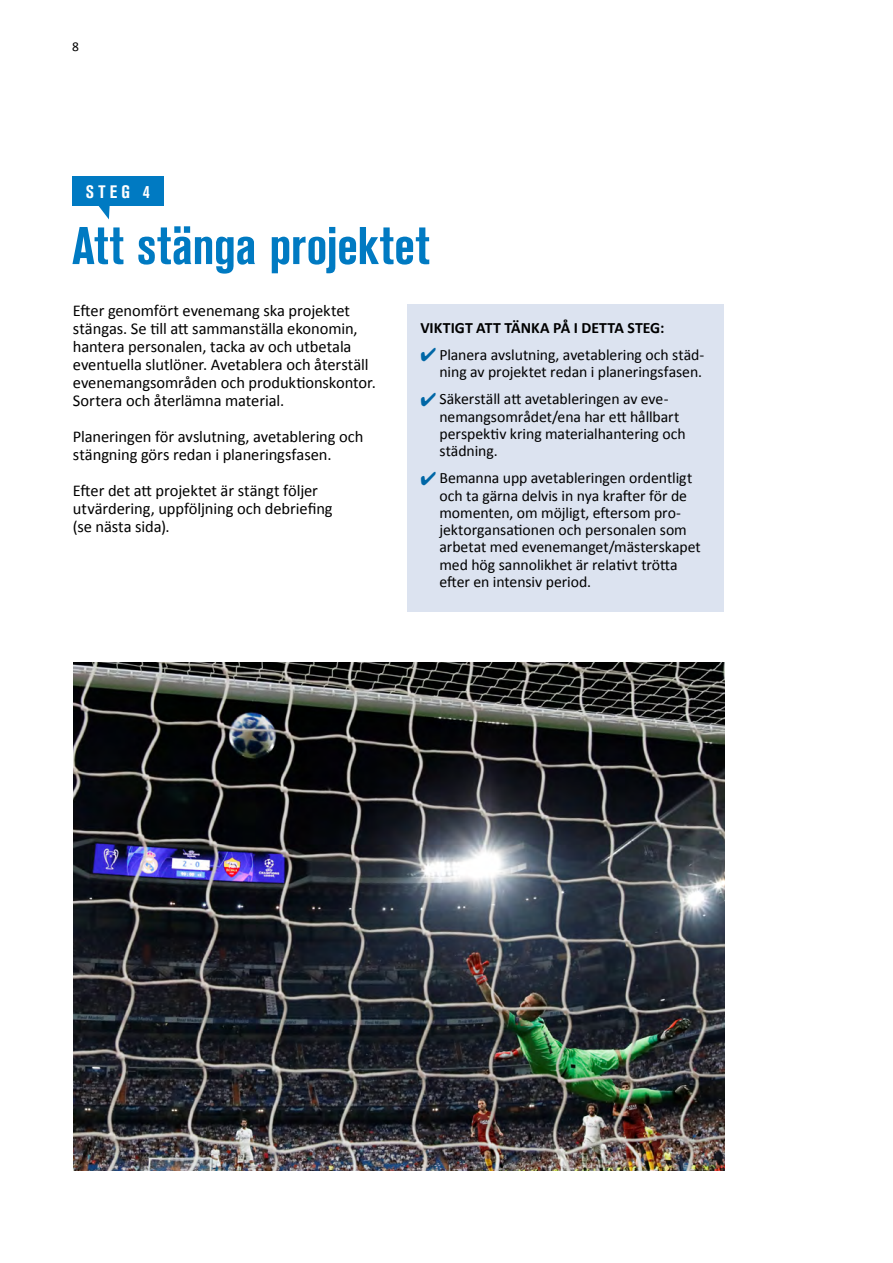
<style>
.page{position:relative;width:893px;height:1263px;background:#fff}
.page>*{position:absolute;margin:0;border:0;box-sizing:border-box;transform-origin:0 0}
.t1{font:700 condensed 52.5px "Akzidenz Grotesk BE";color:#007ac2}
.t2{font:700 condensed 17.85px "Akzidenz Grotesk BE";color:#fff}
.t3{font:16.5px/18px "Calibri";letter-spacing:-.01em;color:#000}
.t4{font:15.75px/17.2px "Calibri";letter-spacing:-.005em;color:#000}
.t5{font:700 15.75px "Calibri";color:#000}
.t6{font:13.5px "Calibri";color:#000}
.s1{color:#0067a6}
</style>
<div class="page">
<img style="left:73px;top:662px;width:652px;height:508px">
<div style="left:72px;top:176px;width:91px;height:30px;background:#007ac2"></div>
<div style="left:408px;top:304px;width:316px;height:307px;background:#dce3f0"></div>
<svg style="left:98px;top:206px;width:12px;height:13px"></svg>
<p class="t6" style="left:72px;top:38px;width:8px">8</p>
<p class="t2" style="left:86px;top:181px;width:65px">STEG 4</p>
<h1 class="t1" style="left:72px;top:216px;width:359px">Att stänga projektet</h1>
<p class="t3" style="left:73px;top:301px;width:305px">Efter genomfört evenemang ska projektet stängas. Se till att sammanställa ekonomin, hantera personalen, tacka av och utbetala eventuella slutlöner. Avetablera och återställ evenemangsområden och produktionskontor.<br>Sortera och återlämna material.</p>
<p class="t3" style="left:73px;top:427px;width:292px">Planeringen för avslutning, avetablering och stängning görs redan i planeringsfasen.</p>
<p class="t3" style="left:73px;top:481px;width:261px">Efter det att projektet är stängt följer utvärdering, uppföljning och debriefing (se nästa sida).</p>
<p class="t5" style="left:420px;top:317px;width:246px">VIKTIGT ATT TÄNKA PÅ I DETTA STEG:</p>
<p class="t4" style="left:420px;top:346px;width:286px;text-align:right"><span class="s1">✔</span> Planera avslutning, avetablering och städ&shy;ning av projektet redan i planeringsfasen.</p>
<p class="t4" style="left:439px;top:391px;width:248px;text-indent:-19px"><span class="s1">✔</span> Säkerställ att avetableringen av eve&shy;nemangsområdet/ena har ett hållbart perspektiv kring materialhantering och städning.</p>
<p class="t4" style="left:439px;top:470px;width:263px;text-indent:-19px"><span class="s1">✔</span> Bemanna upp avetableringen ordentligt och ta gärna delvis in nya krafter för de momenten, om möjligt, eftersom pro&shy;jektorgansationen och personalen som arbetat med evenemanget/mästerskapet med hög sannolikhet är relativt trötta efter en intensiv period.</p>
</div>
